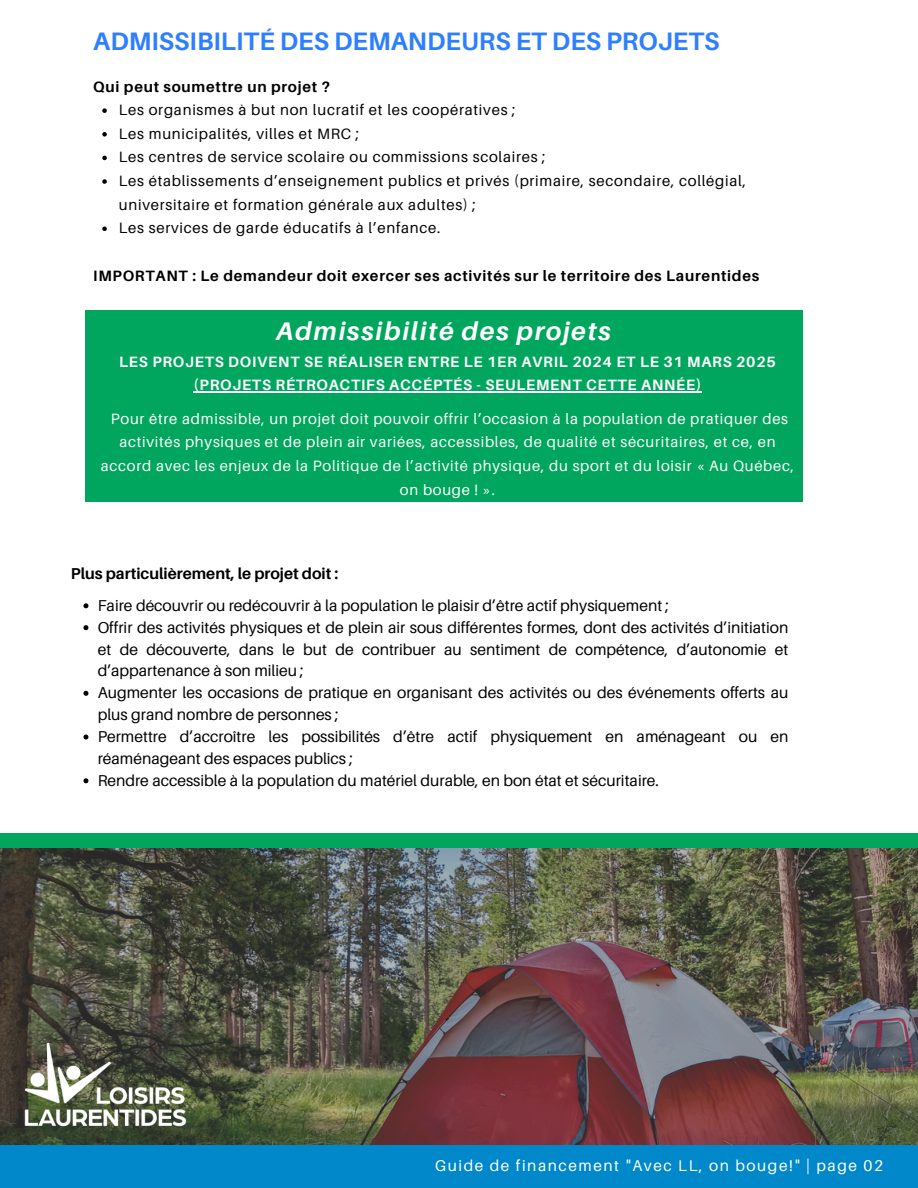
<style>
.page{position:relative;width:918px;height:1188px;background:#fff}
.page>*{position:absolute;margin:0;border:0;box-sizing:border-box;transform-origin:0 0}
.t1{font:italic 700 25.5px "Aileron";letter-spacing:.07em;color:#fff}
.t2{font:700 25.2px "Aileron";color:#2e7fff}
.t3{font:15.75px/21.9px "Aileron";color:#000}
.t4{font:700 15.75px "Aileron";color:#000}
.t5{font:15.6px "Aileron";letter-spacing:.1em;color:#fff}
.t6{font:15px/23.7px "Aileron";letter-spacing:.05em;color:#000}
.t7{font:15px/23.9px "Aileron";letter-spacing:.05em;color:#fff;text-align:center}
.t8{font:700 15px/23.9px "Aileron";letter-spacing:.05em;color:#fff;text-align:center}
.t9{font:700 15px "Aileron";letter-spacing:.05em;color:#000}
</style>
<div class="page">
<img style="left:0;top:847px;width:918px;height:298px">
<div style="left:0;top:1145px;width:918px;height:43px;background:#0088ca"></div>
<div style="left:85px;top:311px;width:717px;height:190px;background:#00a65d"></div>
<div style="left:0;top:834px;width:918px;height:13px;background:#00a65d"></div>
<img style="left:0;top:1025px;width:212px;height:120px">
<svg style="left:102px;top:108px;width:5px;height:5px"></svg>
<svg style="left:102px;top:132px;width:5px;height:5px"></svg>
<svg style="left:102px;top:156px;width:5px;height:4px"></svg>
<svg style="left:102px;top:179px;width:5px;height:5px"></svg>
<svg style="left:102px;top:227px;width:5px;height:4px"></svg>
<hr style="left:193px;top:391px;width:509px;height:2px;background:#fff">
<svg style="left:83px;top:603px;width:5px;height:5px"></svg>
<svg style="left:83px;top:625px;width:5px;height:5px"></svg>
<svg style="left:83px;top:691px;width:5px;height:5px"></svg>
<svg style="left:83px;top:735px;width:5px;height:5px"></svg>
<svg style="left:83px;top:778px;width:5px;height:5px"></svg>
<p class="t2" style="left:93px;top:26px;width:628px">ADMISSIBILITÉ DES DEMANDEURS ET DES PROJETS</p>
<p class="t9" style="left:93px;top:77px;width:238px">Qui peut soumettre un projet ?</p>
<p class="t6" style="left:119px;top:98px;width:398px">Les organismes à but non lucratif et les coopératives ;</p>
<p class="t6" style="left:119px;top:121px;width:242px">Les municipalités, villes et MRC ;</p>
<p class="t6" style="left:119px;top:145px;width:428px">Les centres de service scolaire ou commissions scolaires ;</p>
<h4 class="t6" style="left:119px;top:169px;width:629px">Les établissements d’enseignement publics et privés (primaire, secondaire, collégial, universitaire et formation générale aux adultes) ;</h4>
<p class="t6" style="left:119px;top:216px;width:323px">Les services de garde éducatifs à l’enfance.</p>
<h2 class="t9" style="left:93px;top:266px;width:667px">IMPORTANT : Le demandeur doit exercer ses activités sur le territoire des Laurentides</h2>
<h4 class="t1" style="left:276px;top:315px;width:336px">Admissibilité des projets</h4>
<h3 class="t8" style="left:119px;top:349px;width:658px">LES PROJETS DOIVENT SE RÉALISER ENTRE LE 1ER AVRIL 2024 ET LE 31 MARS 2025 (PROJETS RÉTROACTIFS ACCÉPTÉS - SEULEMENT CETTE ANNÉE)</h3>
<p class="t7" style="left:101px;top:406px;width:695px">Pour être admissible, un projet doit pouvoir offrir l’occasion à la population de pratiquer des activités physiques et de plein air variées, accessibles, de qualité et sécuritaires, et ce, en accord avec les enjeux de la Politique de l’activité physique, du sport et du loisir « Au Québec, on bouge ! ».</p>
<p class="t4" style="left:71px;top:564px;width:269px">Plus particulièrement, le projet doit :</p>
<p class="t3" style="left:98px;top:594px;width:573px">Faire découvrir ou redécouvrir à la population le plaisir d’être actif physiquement ;</p>
<p class="t3" style="left:98px;top:616px;width:692px;text-align:justify">Offrir des activités physiques et de plein air sous différentes formes, dont des activités d’initiation et de découverte, dans le but de contribuer au sentiment de compétence, d’autonomie et d’appartenance à son milieu ;</p>
<p class="t3" style="left:98px;top:682px;width:692px">Augmenter les occasions de pratique en organisant des activités ou des événements offerts au plus grand nombre de personnes ;</p>
<p class="t3" style="left:98px;top:725px;width:692px">Permettre d’accroître les possibilités d’être actif physiquement en aménageant ou en réaménageant des espaces publics ;</p>
<p class="t3" style="left:98px;top:769px;width:563px">Rendre accessible à la population du matériel durable, en bon état et sécuritaire.</p>
<h4 class="t5" style="left:435px;top:1155px;width:450px">Guide de financement "Avec LL, on bouge!" | page 02</h4>
</div>
